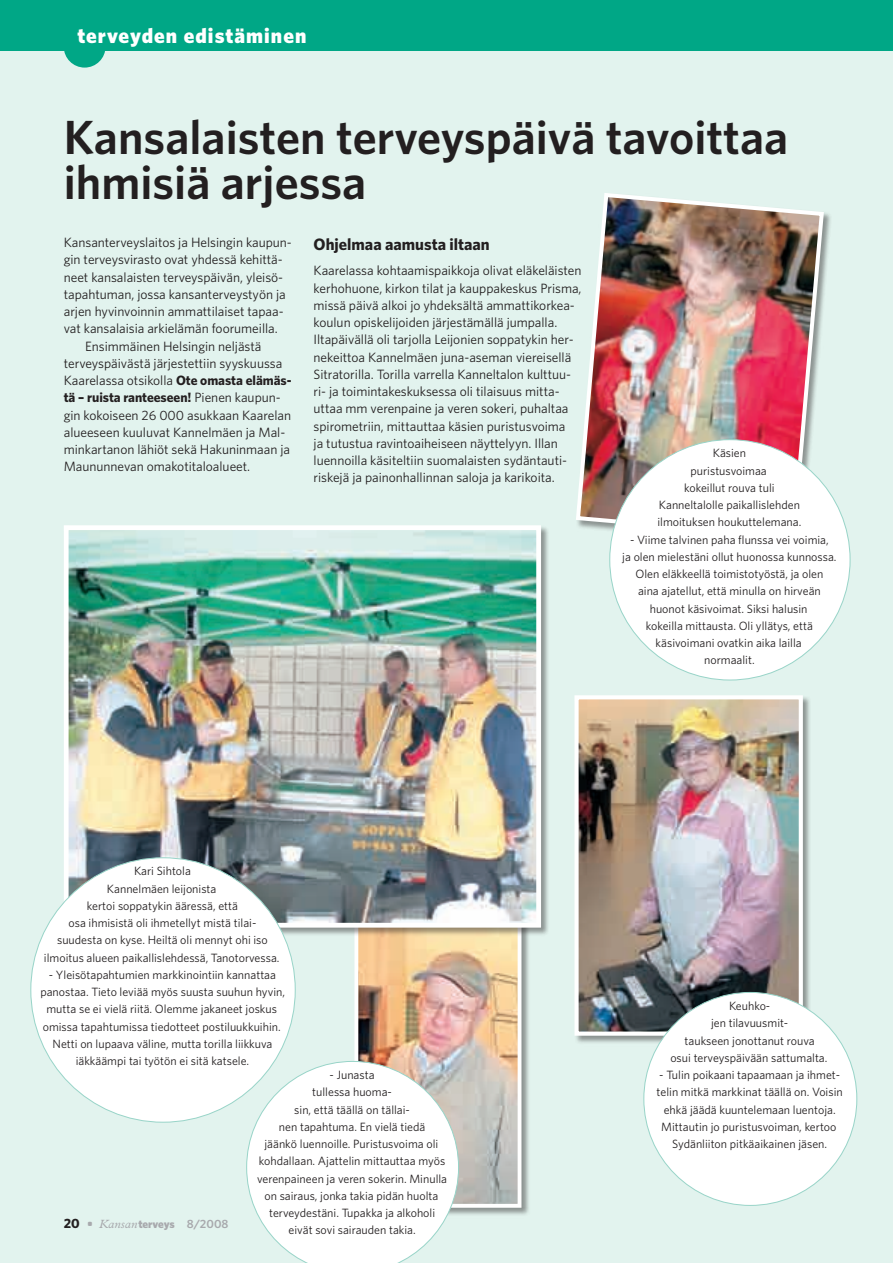
<style>
.page{position:relative;width:893px;height:1263px;background:#fff}
.page>*{position:absolute;margin:0;border:0;box-sizing:border-box;transform-origin:0 0}
.t1{font:600 48px/45px "Whitney";color:#231f20}
.t2{font:900 21px "Whitney";letter-spacing:.05em;color:#fff}
.t3{font:700 16.5px "Whitney";color:#231f20}
.t4{font:13.5px/17.2px "Whitney";letter-spacing:-.005em;color:#231f20}
.t5{font:700 13.5px "Whitney";letter-spacing:-.005em;color:#231f20}
.t6{font:12px/17.2px "Whitney";color:#231f20;text-align:center}
.t7{font:900 11.25px "Whitney";letter-spacing:-.01em;color:#a8a9ad}
.s1{font-weight:700}
.s2{font-weight:400}
.s3{font-weight:700;font-size:13.5px;color:#231f20}
.s4{font-weight:700;font-size:12px}
.s5{font-family:"Plantin";font-weight:400;font-style:italic;font-size:12px}
.s6{font-weight:600;font-size:12px}
</style>
<div class="page">
<div style="left:0;top:45px;width:893px;height:1218px;background:#e2f3ee"></div>
<div style="left:64px;top:26px;width:42px;height:42px;background:#00a786;border-radius:50%"></div>
<div style="left:0;top:0;width:893px;height:51px;background:#00a786"></div>
<img style="left:576px;top:193px;width:250px;height:348px">
<div style="left:574px;top:695px;width:244px;height:355px;background:#231f20;opacity:.45"></div>
<img style="left:579px;top:700px;width:219px;height:331px">
<div style="left:574px;top:695px;width:229px;height:341px;border:4px solid #fff"></div>
<div style="left:354px;top:888px;width:182px;height:334px;background:#231f20;opacity:.45"></div>
<img style="left:359px;top:942px;width:157px;height:261px">
<div style="left:354px;top:889px;width:167px;height:319px;border:4px solid #fff"></div>
<div style="left:610px;top:440px;width:240px;height:240px;background:#fff;border-radius:50%"></div>
<div style="left:644px;top:992px;width:213px;height:213px;background:#fff;border-radius:50%"></div>
<svg style="left:246px;top:1061px;width:213px;height:202px;background:#f6f9f7"></svg>
<div style="left:63px;top:525px;width:493px;height:417px;background:#231f20;opacity:.45"></div>
<img style="left:70px;top:531px;width:465px;height:390px">
<div style="left:64px;top:525px;width:477px;height:402px;border:5px solid #fff"></div>
<div style="left:31px;top:858px;width:264px;height:264px;background:#fff;border-radius:50%"></div>
<h2 class="t2" style="left:77px;top:23px;width:231px">terveyden edistäminen</h2>
<h1 class="t1" style="left:64px;top:113px;width:726px">Kansalaisten terveyspäivä tavoittaa ihmisiä arjessa</h1>
<p class="t4" style="left:64px;top:233px;width:230px">Kansanterveyslaitos ja Helsingin kaupun-</p>
<p class="t4" style="left:64px;top:251px;width:220px">gin terveysvirasto ovat yhdessä kehittä-</p>
<p class="t4" style="left:64px;top:268px;width:221px">neet kansalaisten terveyspäivän, yleisö-</p>
<p class="t4" style="left:64px;top:285px;width:223px">tapahtuman, jossa kansanterveystyön ja</p>
<p class="t4" style="left:64px;top:302px;width:221px">arjen hyvinvoinnin ammattilaiset tapaa-</p>
<p class="t4" style="left:64px;top:320px;width:215px">vat kansalaisia arkielämän foorumeilla.</p>
<p class="t4" style="left:85px;top:337px;width:178px">Ensimmäinen Helsingin neljästä</p>
<p class="t4" style="left:64px;top:354px;width:220px">terveyspäivästä järjestettiin syyskuussa</p>
<p class="t4" style="left:64px;top:371px;width:229px">Kaarelassa otsikolla <span class="s1">Ote omasta elämäs-</span></p>
<p class="t5" style="left:64px;top:389px;width:218px">tä – ruista ranteeseen! <span class="s2">Pienen kaupun-</span></p>
<p class="t4" style="left:64px;top:406px;width:229px">gin kokoiseen 26 000 asukkaan Kaarelan</p>
<p class="t4" style="left:64px;top:423px;width:223px">alueeseen kuuluvat Kannelmäen ja Mal-</p>
<p class="t4" style="left:64px;top:441px;width:228px">minkartanon lähiöt sekä Hakuninmaan ja</p>
<p class="t4" style="left:64px;top:458px;width:188px">Maununnevan omakotitaloalueet.</p>
<h3 class="t3" style="left:314px;top:234px;width:178px">Ohjelmaa aamusta iltaan</h3>
<p class="t4" style="left:314px;top:262px;width:270px">Kaarelassa kohtaamispaikkoja olivat eläkeläisten kerhohuone, kirkon tilat ja kauppakeskus Prisma, missä päivä alkoi jo yhdeksältä ammattikorkea&shy;koulun opiskelijoiden järjestämällä jumpalla.<br>Iltapäivällä oli tarjolla Leijonien soppatykin her&shy;nekeittoa Kannelmäen juna-aseman viereisellä Sitratorilla. Torilla varrella Kanneltalon kulttuu&shy;ri- ja toimintakeskuksessa oli tilaisuus mitta&shy;uttaa mm verenpaine ja veren sokeri, puhaltaa spirometriin, mittauttaa käsien puristusvoima<br>ja tutustua ravintoaiheiseen näyttelyyn. Illan luennoilla käsiteltiin suomalaisten sydäntauti&shy;riskejä ja painonhallinnan saloja ja karikoita.</p>
<p class="t6" style="left:657px;top:444px;width:145px">Käsien<br>puristusvoimaa<br>kokeillut rouva tuli<br>Kanneltalolle paikallislehden ilmoituksen houkuttelemana.</p>
<p class="t6" style="left:622px;top:530px;width:216px">- Viime talvinen paha flunssa vei voimia,<br>ja olen mielestäni ollut huonossa kunnossa.<br>Olen eläkkeellä toimistotyöstä, ja olen<br>aina ajatellut, että minulla on hirveän huonot käsivoimat. Siksi halusin<br>kokeilla mittausta. Oli yllätys, että käsivoimani ovatkin aika lailla<br>normaalit.</p>
<p class="t6" style="left:44px;top:862px;width:237px">Kari Sihtola<br>Kannelmäen leijonista<br>kertoi soppatykin ääressä, että<br>osa ihmisistä oli ihmetellyt mistä tilai&shy;suudesta on kyse. Heiltä oli mennyt ohi iso ilmoitus alueen paikallislehdessä, Tanotorvessa.</p>
<p class="t6" style="left:40px;top:966px;width:246px">- Yleisötapahtumien markkinointiin kannattaa panostaa. Tieto leviää myös suusta suuhun hyvin, mutta se ei vielä riitä. Olemme jakaneet joskus omissa tapahtumissa tiedotteet postiluukkuihin.<br>Netti on lupaava väline, mutta torilla liikkuva iäkkäämpi tai työtön ei sitä katsele.</p>
<p class="t7" style="left:64px;top:1217px;width:166px"><span class="s3">20</span> <span class="s4">•</span> <span class="s5">Kansan</span>terveys <span class="s6">8/2008</span></p>
<p class="t6" style="left:257px;top:1066px;width:192px">- Junasta<br>tullessa huoma-<br>sin, että täällä on tällai-<br>nen tapahtuma. En vielä tiedä<br>jäänkö luennoille. Puristusvoima oli kohdallaan. Ajattelin mittauttaa myös verenpaineen ja veren sokerin. Minulla on sairaus, jonka takia pidän huolta terveydestäni. Tupakka ja alkoholi eivät sovi sairauden takia.</p>
<p class="t6" style="left:670px;top:997px;width:159px">Keuhko-<br>jen tilavuusmit-<br>taukseen jonottanut rouva<br>osui terveyspäivään sattumalta.</p>
<p class="t6" style="left:657px;top:1066px;width:188px">- Tulin poikaani tapaamaan ja ihmet&shy;telin mitkä markkinat täällä on. Voisin ehkä jäädä kuuntelemaan luentoja.<br>Mittautin jo puristusvoiman, kertoo Sydänliiton pitkäaikainen jäsen.</p>
</div>
